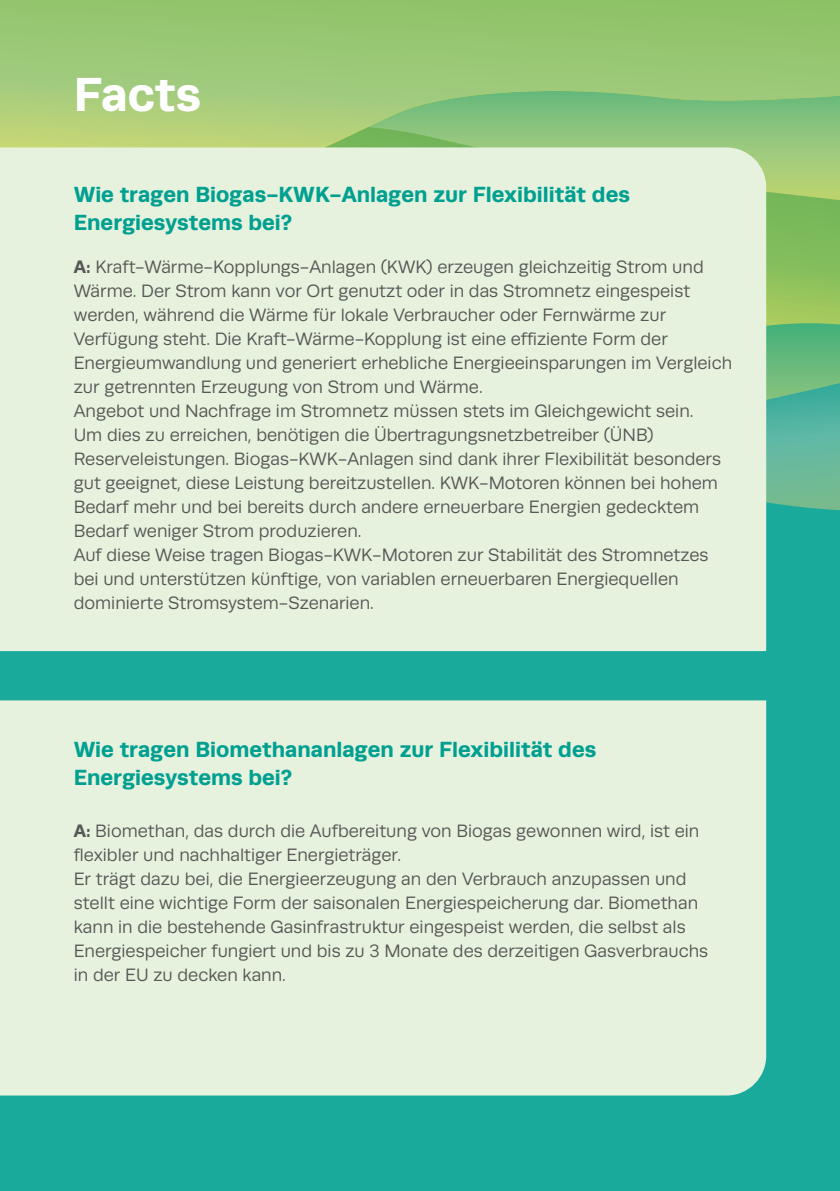
<style>
.page{position:relative;width:840px;height:1191px;background:#fff}
.page>*{position:absolute;margin:0;border:0;box-sizing:border-box;transform-origin:0 0}
.t1{font:700 48px "Runda";color:#fff}
.t2{font:700 22px/28px "Runda";color:#00a091}
.t3{font:18px/24px "Runda";color:#575756}
.s1{font-weight:700}
</style>
<div class="page">
<div style="left:0;top:0;width:839px;height:1191px;background:#1aaa9c"></div>
<svg style="left:765px;top:363px;width:74px;height:107px;background:#60b797"></svg>
<svg style="left:765px;top:205px;width:74px;height:158px;background:#7fbe66"></svg>
<svg style="left:0;top:0;width:839px;height:205px;background:#98c775"></svg>
<div style="left:0;top:147px;width:765px;height:504px;background:#e7f2de"></div>
<div style="left:0;top:700px;width:765px;height:395px;background:#e7f2de"></div>
<h1 class="t1" style="left:74px;top:66px;width:129px">Facts</h1>
<p class="t2" style="left:74px;top:180px;width:557px">Wie tragen Biogas-KWK-Anlagen zur Flexibilität des<br>Energiesystems bei?</p>
<p class="t3" style="left:74px;top:255px;width:659px"><span class="s1">A:</span> Kraft-Wärme-Kopplungs-Anlagen (KWK) erzeugen gleichzeitig Strom und Wärme. Der Strom kann vor Ort genutzt oder in das Stromnetz eingespeist werden, während die Wärme für lokale Verbraucher oder Fernwärme zur Verfügung steht. Die Kraft-Wärme-Kopplung ist eine effiziente Form der Energieumwandlung und generiert erhebliche Energieeinsparungen im Vergleich zur getrennten Erzeugung von Strom und Wärme.<br>Angebot und Nachfrage im Stromnetz müssen stets im Gleichgewicht sein.<br>Um dies zu erreichen, benötigen die Übertragungsnetzbetreiber (ÜNB)<br>Reserveleistungen. Biogas-KWK-Anlagen sind dank ihrer Flexibilität besonders gut geeignet, diese Leistung bereitzustellen. KWK-Motoren können bei hohem Bedarf mehr und bei bereits durch andere erneuerbare Energien gedecktem Bedarf weniger Strom produzieren.<br>Auf diese Weise tragen Biogas-KWK-Motoren zur Stabilität des Stromnetzes bei und unterstützen künftige, von variablen erneuerbaren Energiequellen dominierte Stromsystem-Szenarien.</p>
<p class="t2" style="left:74px;top:735px;width:523px">Wie tragen Biomethananlagen zur Flexibilität des<br>Energiesystems bei?</p>
<p class="t3" style="left:74px;top:818px;width:635px"><span class="s1">A:</span> Biomethan, das durch die Aufbereitung von Biogas gewonnen wird, ist ein flexibler und nachhaltiger Energieträger.<br>Er trägt dazu bei, die Energieerzeugung an den Verbrauch anzupassen und stellt eine wichtige Form der saisonalen Energiespeicherung dar. Biomethan kann in die bestehende Gasinfrastruktur eingespeist werden, die selbst als Energiespeicher fungiert und bis zu 3 Monate des derzeitigen Gasverbrauchs in der EU zu decken kann.</p>
</div>
